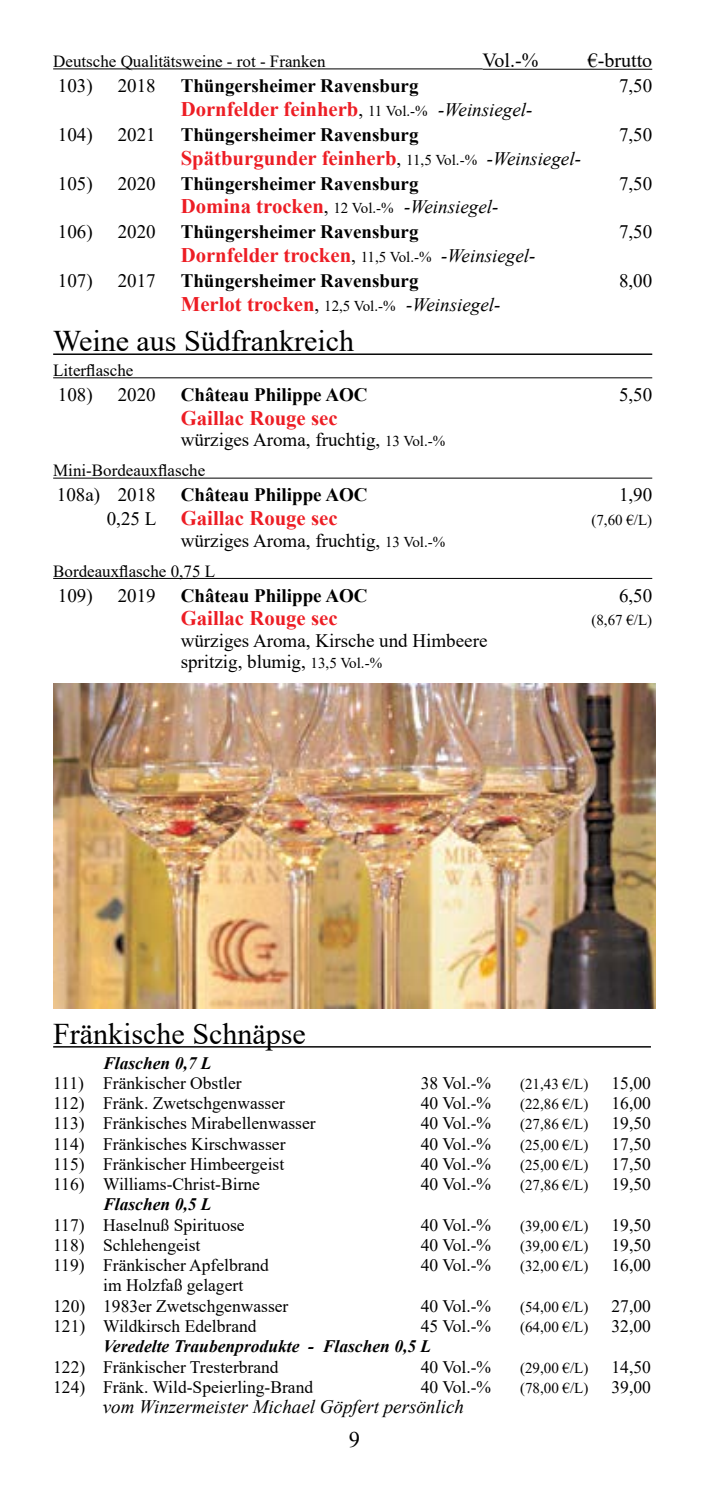
<style>
.page{position:relative;width:709px;height:1489px;background:#fff}
.page>*{position:absolute;margin:0;border:0;box-sizing:border-box;transform-origin:0 0}
.t1{font:30px "Times New Roman";color:#000}
.t2{font:22.25px "Times New Roman";color:#000}
.t3{font:700 20.75px "Times New Roman";color:#ed1d24}
.t4{font:20px "Times New Roman";color:#000}
.t5{font:19px/21.5px "Times New Roman";color:#000}
.t6{font:700 19px "Times New Roman";color:#000}
.t7{font:italic 19px "Times New Roman";color:#000}
.t8{font:17.5px/20.2px "Times New Roman";color:#000;text-align:center}
.t9{font:italic 700 17.5px "Times New Roman";color:#000}
.t10{font:17px "Times New Roman";color:#000}
.t11{font:15px "Times New Roman";color:#000}
.s1{font-weight:400;font-size:19px;color:#000}
.s2{font-weight:400;font-size:15px;color:#000}
.s3{font-weight:400;font-style:italic;font-size:19px;color:#000}
.s4{font-size:15px}
</style>
<div class="page">
<hr style="left:53px;top:68px;width:429px;height:1px;background:#000">
<hr style="left:482px;top:69px;width:170px;height:1px;background:#000">
<hr style="left:53px;top:353px;width:599px;height:2px;background:#000">
<hr style="left:53px;top:377px;width:599px;height:1px;background:#000">
<hr style="left:53px;top:477px;width:599px;height:1px;background:#000">
<hr style="left:53px;top:578px;width:599px;height:1px;background:#000">
<hr style="left:53px;top:1046px;width:598px;height:1px;background:#000">
<img style="left:53px;top:683px;width:603px;height:325px">
<p class="t10" style="left:53px;top:49px;width:274px">Deutsche Qualitätsweine - rot - Franken</p>
<p class="t4" style="left:482px;top:46px;width:57px">Vol.-%</p>
<p class="t4" style="left:588px;top:46px;width:66px">€-brutto</p>
<p class="t5" style="left:58px;top:74px;width:36px">103)</p>
<p class="t5" style="left:118px;top:74px;width:40px">2018</p>
<p class="t6" style="left:181px;top:72px;width:239px">Thüngersheimer Ravensburg</p>
<p class="t5" style="left:619px;top:74px;width:35px">7,50</p>
<p class="t3" style="left:181px;top:94px;width:353px">Dornfelder feinherb<span class="s1">,</span> <span class="s2">11 Vol.-%</span> <span class="s3">-Weinsiegel-</span></p>
<p class="t5" style="left:58px;top:123px;width:36px">104)</p>
<p class="t5" style="left:118px;top:123px;width:40px">2021</p>
<p class="t6" style="left:181px;top:121px;width:239px">Thüngersheimer Ravensburg</p>
<p class="t5" style="left:619px;top:123px;width:35px">7,50</p>
<p class="t3" style="left:181px;top:143px;width:402px">Spätburgunder feinherb<span class="s1">,</span> <span class="s2">11,5 Vol.-%</span> <span class="s3">-Weinsiegel-</span></p>
<p class="t5" style="left:58px;top:172px;width:36px">105)</p>
<p class="t5" style="left:118px;top:172px;width:40px">2020</p>
<p class="t6" style="left:181px;top:169px;width:239px">Thüngersheimer Ravensburg</p>
<p class="t5" style="left:619px;top:172px;width:35px">7,50</p>
<p class="t3" style="left:181px;top:191px;width:319px">Domina trocken<span class="s1">,</span> <span class="s2">12 Vol.-%</span> <span class="s3">-Weinsiegel-</span></p>
<p class="t5" style="left:58px;top:221px;width:36px">106)</p>
<p class="t5" style="left:118px;top:221px;width:40px">2020</p>
<p class="t6" style="left:181px;top:218px;width:239px">Thüngersheimer Ravensburg</p>
<p class="t5" style="left:619px;top:221px;width:35px">7,50</p>
<p class="t3" style="left:181px;top:240px;width:356px">Dornfelder trocken<span class="s1">,</span> <span class="s2">11,5 Vol.-%</span> <span class="s3">-Weinsiegel-</span></p>
<p class="t5" style="left:58px;top:269px;width:36px">107)</p>
<p class="t5" style="left:118px;top:269px;width:40px">2017</p>
<p class="t6" style="left:181px;top:267px;width:239px">Thüngersheimer Ravensburg</p>
<p class="t5" style="left:619px;top:269px;width:35px">8,00</p>
<p class="t3" style="left:181px;top:289px;width:321px">Merlot trocken<span class="s1">,</span> <span class="s2">12,5 Vol.-%</span> <span class="s3">-Weinsiegel-</span></p>
<h1 class="t1" style="left:53px;top:320px;width:302px">Weine aus Südfrankreich</h1>
<p class="t10" style="left:53px;top:358px;width:82px">Literflasche</p>
<p class="t5" style="left:58px;top:383px;width:36px">108)</p>
<p class="t5" style="left:118px;top:383px;width:40px">2020</p>
<p class="t6" style="left:181px;top:381px;width:188px">Château Philippe AOC</p>
<p class="t5" style="left:619px;top:383px;width:35px">5,50</p>
<p class="t3" style="left:181px;top:403px;width:158px">Gaillac Rouge sec</p>
<p class="t5" style="left:181px;top:428px;width:266px">würziges Aroma, fruchtig, <span class="s4">13 Vol.-%</span></p>
<p class="t10" style="left:53px;top:458px;width:154px">Mini-Bordeauxflasche</p>
<p class="t5" style="left:57px;top:483px;width:100px">108a) 2018</p>
<p class="t6" style="left:181px;top:481px;width:188px">Château Philippe AOC</p>
<p class="t5" style="left:619px;top:483px;width:35px">1,90</p>
<p class="t3" style="left:107px;top:503px;width:232px"><span class="s1">0,25 L</span> Gaillac Rouge sec</p>
<p class="t11" style="left:591px;top:509px;width:62px">(7,60 €/L)</p>
<p class="t5" style="left:181px;top:529px;width:266px">würziges Aroma, fruchtig, <span class="s4">13 Vol.-%</span></p>
<p class="t10" style="left:53px;top:559px;width:163px">Bordeauxflasche 0,75 L</p>
<p class="t5" style="left:58px;top:584px;width:36px">109)</p>
<p class="t5" style="left:118px;top:584px;width:40px">2019</p>
<p class="t6" style="left:181px;top:581px;width:188px">Château Philippe AOC</p>
<p class="t5" style="left:619px;top:584px;width:35px">6,50</p>
<p class="t3" style="left:181px;top:603px;width:158px">Gaillac Rouge sec</p>
<p class="t11" style="left:591px;top:609px;width:62px">(8,67 €/L)</p>
<p class="t5" style="left:181px;top:629px;width:308px">würziges Aroma, Kirsche und Himbeere spritzig, blumig, <span class="s4">13,5 Vol.-%</span></p>
<h1 class="t1" style="left:53px;top:1012px;width:254px">Fränkische Schnäpse</h1>
<p class="t9" style="left:103px;top:1050px;width:110px">Flaschen 0,7 L</p>
<p class="t8" style="left:53px;top:1072px;width:190px">111) Fränkischer Obstler</p>
<p class="t8" style="left:421px;top:1072px;width:72px">38 Vol.-%</p>
<p class="t11" style="left:520px;top:1073px;width:70px">(21,43 €/L)</p>
<p class="t8" style="left:611px;top:1072px;width:41px">15,00</p>
<p class="t8" style="left:53px;top:1092px;width:233px">112) Fränk. Zwetschgenwasser</p>
<p class="t8" style="left:421px;top:1092px;width:72px">40 Vol.-%</p>
<p class="t11" style="left:520px;top:1093px;width:70px">(22,86 €/L)</p>
<p class="t8" style="left:611px;top:1092px;width:41px">16,00</p>
<p class="t8" style="left:53px;top:1112px;width:264px">113) Fränkisches Mirabellenwasser</p>
<p class="t8" style="left:421px;top:1112px;width:72px">40 Vol.-%</p>
<p class="t11" style="left:520px;top:1113px;width:70px">(27,86 €/L)</p>
<p class="t8" style="left:611px;top:1112px;width:41px">19,50</p>
<p class="t8" style="left:53px;top:1132px;width:234px">114) Fränkisches Kirschwasser</p>
<p class="t8" style="left:421px;top:1132px;width:72px">40 Vol.-%</p>
<p class="t11" style="left:520px;top:1133px;width:70px">(25,00 €/L)</p>
<p class="t8" style="left:611px;top:1132px;width:41px">17,50</p>
<p class="t8" style="left:53px;top:1153px;width:232px">115) Fränkischer Himbeergeist</p>
<p class="t8" style="left:421px;top:1153px;width:72px">40 Vol.-%</p>
<p class="t11" style="left:520px;top:1154px;width:70px">(25,00 €/L)</p>
<p class="t8" style="left:611px;top:1153px;width:41px">17,50</p>
<p class="t8" style="left:53px;top:1173px;width:208px">116) Williams-Christ-Birne</p>
<p class="t8" style="left:421px;top:1173px;width:72px">40 Vol.-%</p>
<p class="t11" style="left:520px;top:1174px;width:70px">(27,86 €/L)</p>
<p class="t8" style="left:611px;top:1173px;width:41px">19,50</p>
<p class="t9" style="left:103px;top:1192px;width:110px">Flaschen 0,5 L</p>
<p class="t8" style="left:53px;top:1213px;width:193px">117) Haselnuß Spirituose</p>
<p class="t8" style="left:421px;top:1213px;width:72px">40 Vol.-%</p>
<p class="t11" style="left:520px;top:1214px;width:70px">(39,00 €/L)</p>
<p class="t8" style="left:611px;top:1213px;width:41px">19,50</p>
<p class="t8" style="left:53px;top:1234px;width:149px">118) Schlehengeist</p>
<p class="t8" style="left:421px;top:1234px;width:72px">40 Vol.-%</p>
<p class="t11" style="left:520px;top:1235px;width:70px">(39,00 €/L)</p>
<p class="t8" style="left:611px;top:1234px;width:41px">19,50</p>
<p class="t8" style="left:53px;top:1254px;width:217px">119) Fränkischer Apfelbrand</p>
<p class="t8" style="left:421px;top:1254px;width:72px">40 Vol.-%</p>
<p class="t11" style="left:520px;top:1255px;width:70px">(32,00 €/L)</p>
<p class="t8" style="left:611px;top:1254px;width:41px">16,00</p>
<p class="t8" style="left:53px;top:1274px;width:237px">im Holzfaß gelagert<br>120) 1983er Zwetschgenwasser</p>
<p class="t8" style="left:421px;top:1294px;width:72px">40 Vol.-%</p>
<p class="t11" style="left:520px;top:1295px;width:70px">(54,00 €/L)</p>
<p class="t8" style="left:611px;top:1294px;width:41px">27,00</p>
<p class="t8" style="left:53px;top:1315px;width:205px">121) Wildkirsch Edelbrand</p>
<p class="t8" style="left:421px;top:1315px;width:72px">45 Vol.-%</p>
<p class="t11" style="left:520px;top:1316px;width:70px">(64,00 €/L)</p>
<p class="t8" style="left:611px;top:1315px;width:41px">32,00</p>
<p class="t9" style="left:103px;top:1333px;width:329px">Veredelte Traubenprodukte - Flaschen 0,5 L</p>
<p class="t8" style="left:53px;top:1355px;width:227px">122) Fränkischer Tresterbrand</p>
<p class="t8" style="left:421px;top:1355px;width:72px">40 Vol.-%</p>
<p class="t11" style="left:520px;top:1356px;width:70px">(29,00 €/L)</p>
<p class="t8" style="left:611px;top:1355px;width:41px">14,50</p>
<p class="t8" style="left:53px;top:1375px;width:261px">124) Fränk. Wild-Speierling-Brand</p>
<p class="t8" style="left:421px;top:1375px;width:72px">40 Vol.-%</p>
<p class="t11" style="left:520px;top:1376px;width:70px">(78,00 €/L)</p>
<p class="t8" style="left:611px;top:1375px;width:41px">39,00</p>
<p class="t7" style="left:103px;top:1393px;width:362px">vom Winzermeister Michael Göpfert persönlich</p>
<p class="t2" style="left:349px;top:1423px;width:13px">9</p>
</div>
